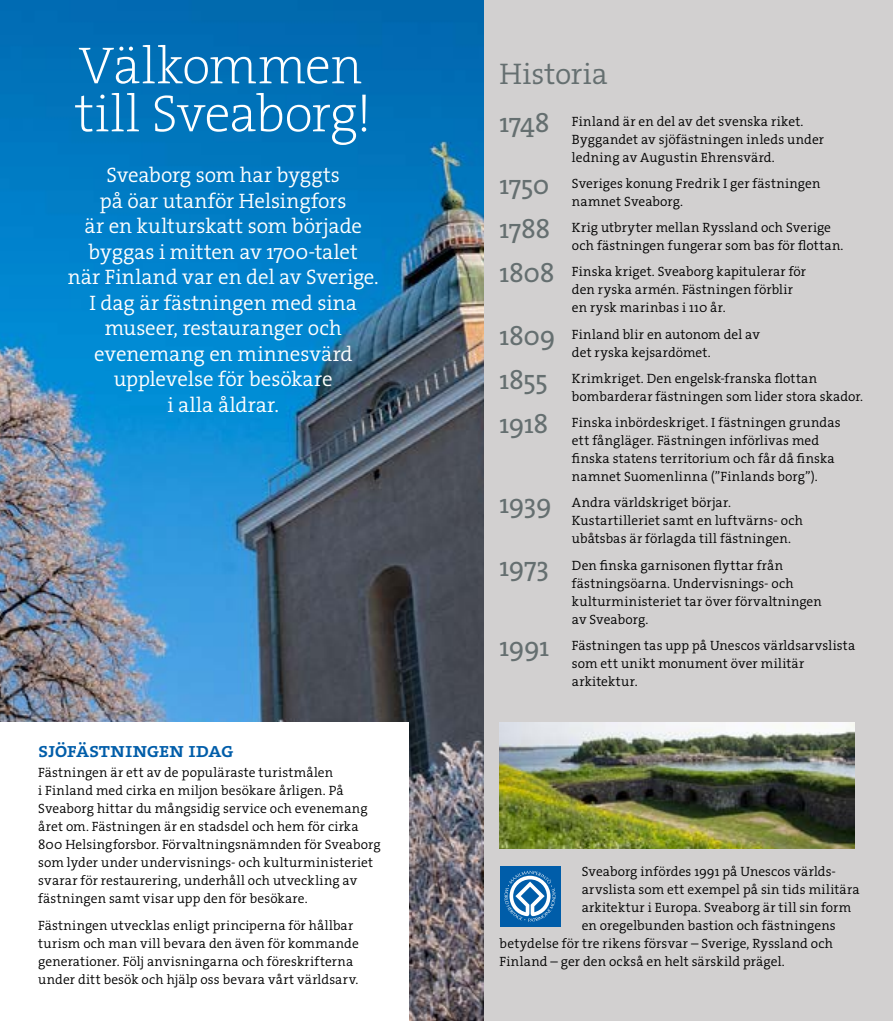
<style>
.page{position:relative;width:893px;height:1021px;background:#fff}
.page>*{position:absolute;margin:0;border:0;box-sizing:border-box;transform-origin:0 0}
.t1{font:200 52.5px/48px "The Serif W2";letter-spacing:-.02em;color:#fff}
.t2{font:300 30px "The Serif W4";color:#656f70}
.t3{font:300 21px/25.5px "The Serif W4";letter-spacing:-.005em;color:#fff;text-align:center}
.t4{font:600 21px "The Serif W6";letter-spacing:-.02em;color:#005da9}
.t5{font:300 13.5px/18px "The Serif W4";letter-spacing:.01em;color:#000}
.s1{font-family:"The Serif W5 Plain";font-weight:400;font-size:27px;color:#656f70}
</style>
<div class="page">
<img style="left:0;top:0;width:485px;height:1020px">
<div style="left:485px;top:0;width:408px;height:1020px;background:#d2d0d0"></div>
<div style="left:0;top:722px;width:408px;height:298px;background:#fff"></div>
<img style="left:500px;top:722px;width:355px;height:126px">
<div style="left:500px;top:865px;width:60px;height:61px;background:#005da9"></div>
<svg style="left:504px;top:870px;width:52px;height:51px"></svg>
<h1 class="t1" style="left:75px;top:42px;width:298px">Välkommen till Sveaborg!</h1>
<p class="t3" style="left:68px;top:163px;width:313px">Sveaborg som har byggts<br>på öar utanför Helsingfors<br>är en kulturskatt som började byggas i mitten av 1700-talet<br>när Finland var en del av Sverige.<br>I dag är fästningen med sina museer, restauranger och evenemang en minnesvärd upplevelse för besökare<br>i alla åldrar.</p>
<h3 class="t4" style="left:38px;top:736px;width:197px">Sjöfästningen idag</h3>
<p class="t5" style="left:38px;top:763px;width:344px">Fästningen är ett av de populäraste turistmålen<br>i Finland med cirka en miljon besökare årligen. På Sveaborg hittar du mångsidig service och evenemang året om. Fästningen är en stadsdel och hem för cirka 800 Helsingforsbor. Förvaltningsnämnden för Sveaborg som lyder under undervisnings- och kulturministeriet svarar för restaurering, underhåll och utveckling av fästningen samt visar upp den för besökare.</p>
<p class="t5" style="left:38px;top:916px;width:322px">Fästningen utvecklas enligt principerna för hållbar turism och man vill bevara den även för kommande generationer. Följ anvisningarna och föreskrifterna under ditt besök och hjälp oss bevara vårt världsarv.</p>
<h2 class="t2" style="left:500px;top:54px;width:110px">Historia</h2>
<p class="t5" style="left:572px;top:112px;width:254px;text-indent:-72px"><span class="s1">1748</span> Finland är en del av det svenska riket.<br>Byggandet av sjöfästningen inleds under ledning av Augustin Ehrensvärd.</p>
<p class="t5" style="left:572px;top:174px;width:250px;text-indent:-72px"><span class="s1">1750</span> Sveriges konung Fredrik I ger fästningen namnet Sveaborg.</p>
<p class="t5" style="left:572px;top:219px;width:273px;text-indent:-72px"><span class="s1">1788</span> Krig utbryter mellan Ryssland och Sverige och fästningen fungerar som bas för flottan.</p>
<p class="t5" style="left:572px;top:263px;width:236px;text-indent:-72px"><span class="s1">1808</span> Finska kriget. Sveaborg kapitulerar för den ryska armén. Fästningen förblir en rysk marinbas i 110 år.</p>
<p class="t5" style="left:572px;top:325px;width:189px;text-indent:-72px"><span class="s1">1809</span> Finland blir en autonom del av det ryska kejsardömet.</p>
<p class="t5" style="left:572px;top:369px;width:293px;text-indent:-72px"><span class="s1">1855</span> Krimkriget. Den engelsk-franska flottan bombarderar fästningen som lider stora skador.</p>
<p class="t5" style="left:572px;top:414px;width:270px;text-indent:-72px"><span class="s1">1918</span> Finska inbördeskriget. I fästningen grundas ett fångläger. Fästningen införlivas med finska statens territorium och får då finska namnet Suomenlinna (”Finlands borg”).</p>
<p class="t5" style="left:572px;top:494px;width:233px;text-indent:-72px"><span class="s1">1939</span> Andra världskriget börjar.<br>Kustartilleriet samt en luftvärns- och ubåtsbas är förlagda till fästningen.</p>
<p class="t5" style="left:572px;top:556px;width:251px;text-indent:-72px"><span class="s1">1973</span> Den finska garnisonen flyttar från fästningsöarna. Undervisnings- och kulturministeriet tar över förvaltningen av Sveaborg.</p>
<p class="t5" style="left:572px;top:636px;width:285px;text-indent:-72px"><span class="s1">1991</span> Fästningen tas upp på Unescos världsarvslista som ett unikt monument över militär arkitektur.</p>
<p class="t5" style="left:582px;top:862px;width:256px">Sveaborg infördes 1991 på Unescos världs-</p>
<p class="t5" style="left:582px;top:880px;width:279px">arvslista som ett exempel på sin tids militära</p>
<p class="t5" style="left:582px;top:898px;width:271px">arkitektur i Europa. Sveaborg är till sin form</p>
<p class="t5" style="left:582px;top:916px;width:256px">en oregelbunden bastion och fästningens</p>
<p class="t5" style="left:500px;top:934px;width:335px">betydelse för tre rikens försvar – Sverige, Ryssland och</p>
<p class="t5" style="left:500px;top:952px;width:287px">Finland – ger den också en helt särskild prägel.</p>
</div>
